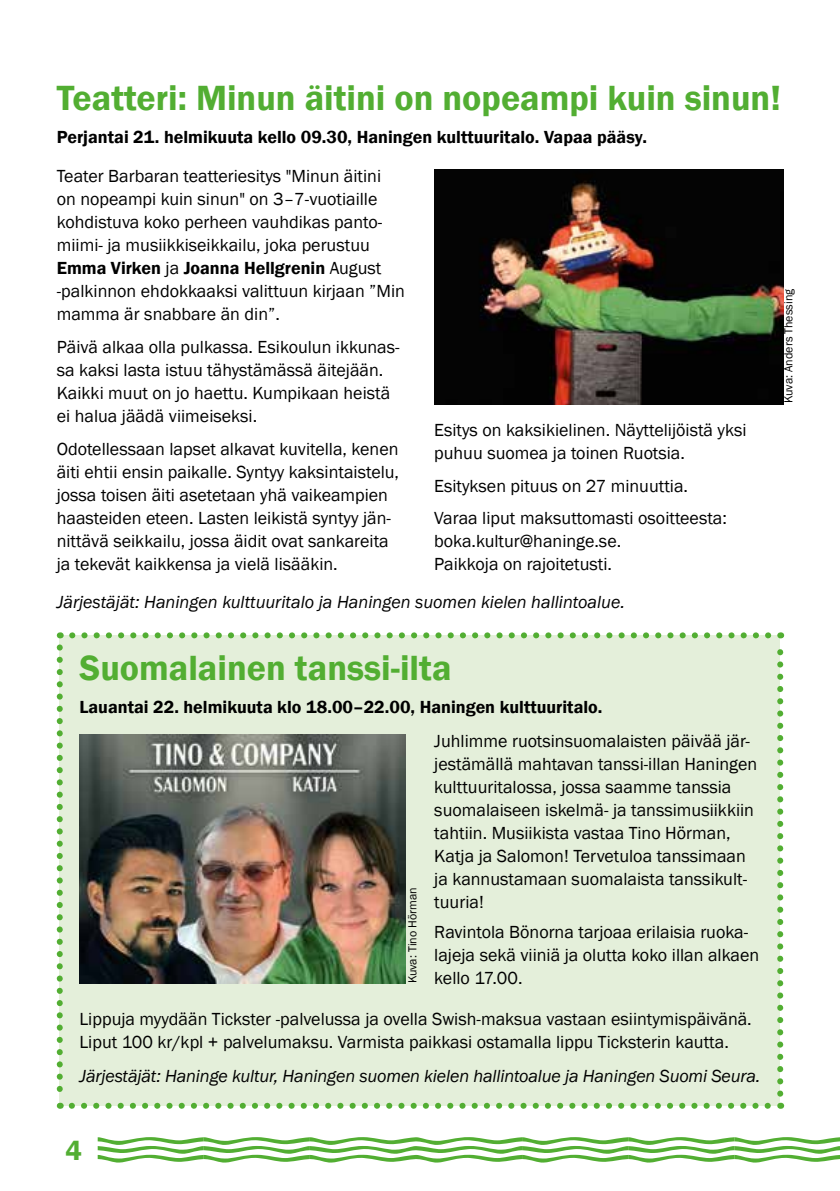
<style>
.page{position:relative;width:840px;height:1191px;background:#fff}
.page>*{position:absolute;margin:0;border:0;box-sizing:border-box;transform-origin:0 0}
.t1{font:600 36px "Franklin Gothic";color:#52ae32}
.t2{font:600 28px "Franklin Gothic";color:#52ae32}
.t3{font:18px/23px "Franklin Gothic";color:#000}
.t4{font:italic 18px "Franklin Gothic";letter-spacing:-.01em;color:#000}
.t5{font:600 18px "Franklin Gothic";color:#000}
.t6{font:12px "Franklin Gothic";color:#000}
.s1{font-weight:600}
</style>
<div class="page">
<svg style="left:98px;top:1137px;width:741px;height:25px"></svg>
<div style="left:60px;top:635px;width:719px;height:470px;background:#e4efda"></div>
<svg style="left:60px;top:632px;width:707px;height:6px"></svg>
<svg style="left:777px;top:632px;width:5px;height:461px"></svg>
<svg style="left:72px;top:1102px;width:701px;height:6px"></svg>
<svg style="left:57px;top:647px;width:6px;height:461px"></svg>
<img style="left:434px;top:170px;width:348px;height:234px">
<img style="left:79px;top:734px;width:326px;height:249px">
<h1 class="t1" style="left:57px;top:76px;width:725px">Teatteri: Minun äitini on nopeampi kuin sinun!</h1>
<p class="t5" style="left:57px;top:126px;width:591px">Perjantai 21. helmikuuta kello 09.30, Haningen kulttuuritalo. Vapaa pääsy.</p>
<p class="t3" style="left:57px;top:165px;width:349px">Teater Barbaran teatteriesitys "Minun äitini<br>on nopeampi kuin sinun" on 3–7-vuotiaille kohdistuva koko perheen vauhdikas panto&shy;miimi- ja musiikkiseikkailu, joka perustuu <span class="s1">Emma Virken</span> ja <span class="s1">Joanna Hellgrenin</span> August -palkinnon ehdokkaaksi valittuun kirjaan ”Min mamma är snabbare än din”.</p>
<p class="t3" style="left:57px;top:336px;width:344px">Päivä alkaa olla pulkassa. Esikoulun ikkunas&shy;sa kaksi lasta istuu tähystämässä äitejään.<br>Kaikki muut on jo haettu. Kumpikaan heistä ei halua jäädä viimeiseksi.</p>
<p class="t3" style="left:57px;top:438px;width:344px">Odotellessaan lapset alkavat kuvitella, kenen äiti ehtii ensin paikalle. Syntyy kaksintaistelu, jossa toisen äiti asetetaan yhä vaikeampien haasteiden eteen. Lasten leikistä syntyy jän&shy;nittävä seikkailu, jossa äidit ovat sankareita ja tekevät kaikkensa ja vielä lisääkin.</p>
<p class="t4" style="left:57px;top:591px;width:569px">Järjestäjät: Haningen kulttuuritalo ja Haningen suomen kielen hallintoalue.</p>
<p class="t6" style="left:780px;top:403px;width:116px;rotate:-90deg">Kuva: Anders Thessing</p>
<p class="t3" style="left:434px;top:419px;width:314px">Esitys on kaksikielinen. Näyttelijöistä yksi puhuu suomea ja toinen Ruotsia.</p>
<p class="t3" style="left:434px;top:469px;width:294px;line-height:32.6px">Esityksen pituus on 27 minuuttia.<br>Varaa liput maksuttomasti osoitteesta:</p>
<p class="t3" style="left:434px;top:530px;width:188px">boka.kultur@haninge.se.</p>
<p class="t3" style="left:434px;top:553px;width:179px">Paikkoja on rajoitetusti.</p>
<h1 class="t1" style="left:79px;top:646px;width:373px">Suomalainen tanssi-ilta</h1>
<p class="t5" style="left:79px;top:696px;width:524px">Lauantai 22. helmikuuta klo 18.00–22.00, Haningen kulttuuritalo.</p>
<p class="t3" style="left:434px;top:730px;width:324px">Juhlimme ruotsinsuomalaisten päivää jär&shy;jestämällä mahtavan tanssi-illan Haningen kulttuuritalossa, jossa saamme tanssia suomalaiseen iskelmä- ja tanssimusiikkiin tahtiin. Musiikista vastaa Tino Hörman, Katja ja Salomon! Tervetuloa tanssimaan ja kannustamaan suomalaista tanssikult&shy;tuuria!</p>
<p class="t3" style="left:434px;top:920px;width:326px">Ravintola Bönorna tarjoaa erilaisia ruoka&shy;lajeja sekä viiniä ja olutta koko illan alkaen kello 17.00.</p>
<p class="t3" style="left:79px;top:1007px;width:673px">Lippuja myydään Tickster -palvelussa ja ovella Swish-maksua vastaan esiintymispäivänä.<br>Liput 100 kr/kpl + palvelumaksu. Varmista paikkasi ostamalla lippu Ticksterin kautta.</p>
<p class="t4" style="left:79px;top:1064px;width:682px">Järjestäjät: Haninge kultur, Haningen suomen kielen hallintoalue ja Haningen Suomi Seura.</p>
<p class="t6" style="left:405px;top:983px;width:98px;rotate:-90deg">Kuva: Tino Hörman</p>
<h2 class="t2" style="left:65px;top:1133px;width:18px">4</h2>
</div>
